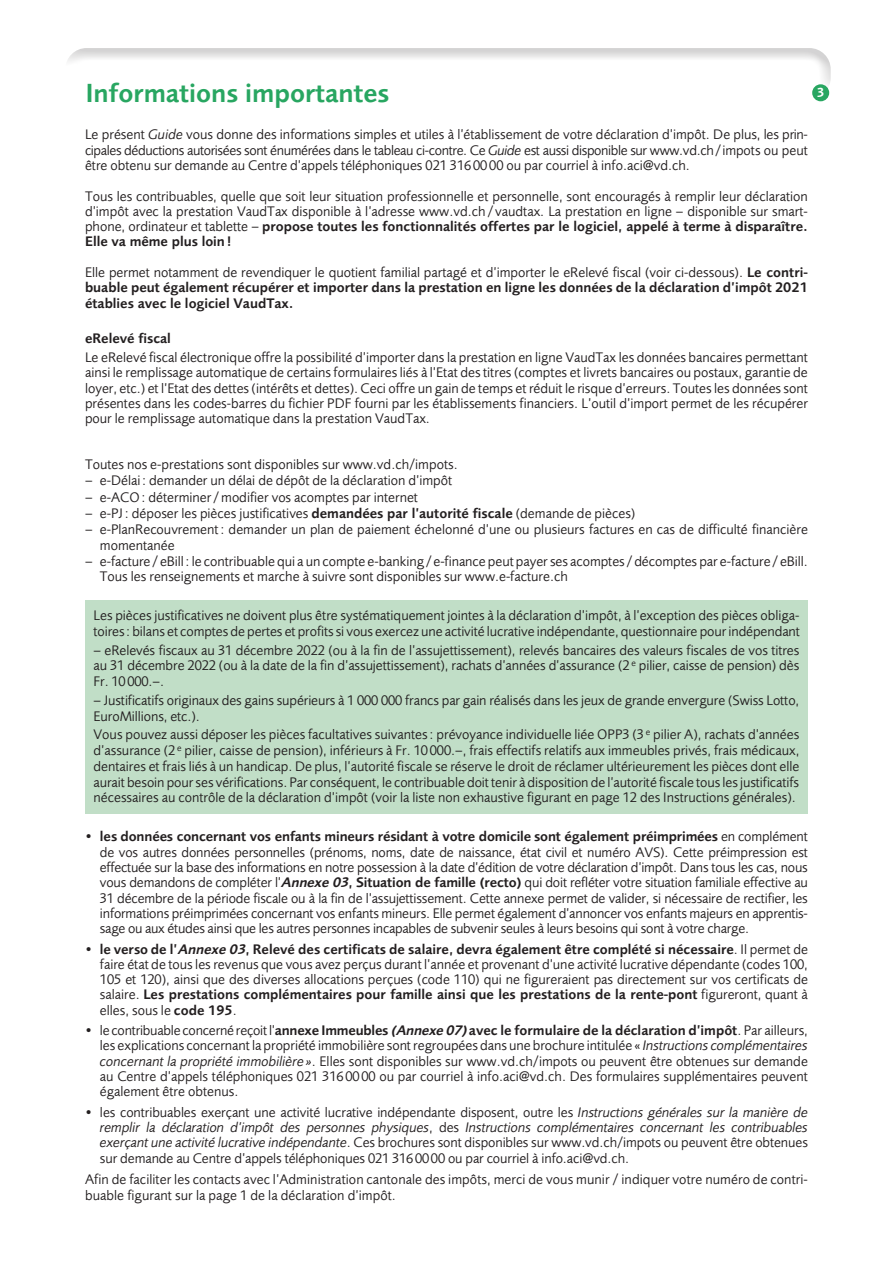
<style>
.page{position:relative;width:893px;height:1263px;background:#fff}
.page>*{position:absolute;margin:0;border:0;box-sizing:border-box;transform-origin:0 0}
.ti_18_demi{font:600 27px "Foundry Sans";color:#28a661}
.tx_4pt{font:14.25px/15.3px "Foundry Sans";color:#231f20}
.txRond_4pt{font:14.25px/15.3px "Foundry Sans";color:#231f20;text-align:justify}
.tx_4pt-2{font:600 14.25px/15.3px "Foundry Sans";color:#231f20;text-align:justify}
.t1{font:600 13.5px "Foundry Sans";color:#fff}
.s1{font-style:italic}
.s2{font-weight:600}
.s3{font-weight:400}
.s4{font-weight:600;font-style:italic}
</style>
<div class="page">
<div style="left:57px;top:42px;width:775px;height:51px;background:#231f20;opacity:.2"></div>
<div style="left:812px;top:84px;width:17px;height:17px;background:#28a661;border-radius:50%"></div>
<div style="left:85px;top:601px;width:723px;height:213px;background:#c1dec7"></div>
<p class="ti_18_demi" style="left:86px;top:77px;width:305px">Informations importantes</p>
<p class="txRond_4pt" style="left:85px;top:127px;width:724px">Le présent <span class="s1">Guide</span> vous donne des informations simples et utiles à l’établissement de votre déclaration d’impôt. De plus, les prin&shy;cipales déductions autorisées sont énumérées dans le tableau ci-contre. Ce <span class="s1">Guide</span> est aussi disponible sur www.vd.ch/impots ou peut être obtenu sur demande au Centre d’appels téléphoniques 021 3160000 ou par courriel à info.aci@vd.ch.</p>
<p class="tx_4pt" style="left:85px;top:188px;width:724px;text-align:justify">Tous les contribuables, quelle que soit leur situation professionnelle et personnelle, sont encouragés à remplir leur déclaration d’impôt avec la prestation VaudTax disponible à l’adresse www.vd.ch/ vaudtax. La prestation en ligne – disponible sur smart&shy;phone, ordinateur et tablette – <span class="s2">propose toutes les fonctionnalités offertes par le logiciel, appelé à terme à disparaître.<br>Elle va même plus loin!</span></p>
<p class="tx_4pt-2" style="left:85px;top:265px;width:724px"><span class="s3">Elle permet notamment de revendiquer le quotient familial partagé et d’importer le eRelevé fiscal (voir ci-dessous).</span> Le contri&shy;buable peut également récupérer et importer dans la prestation en ligne les données de la déclaration d’impôt 2021 établies avec le logiciel VaudTax.</p>
<p class="tx_4pt-2" style="left:85px;top:330px;width:87px">eRelevé fiscal</p>
<p class="tx_4pt" style="left:85px;top:350px;width:724px;text-align:justify">Le eRelevé fiscal électronique offre la possibilité d’importer dans la prestation en ligne VaudTax les données bancaires permettant ainsi le remplissage automatique de certains formulaires liés à l’Etat des titres (comptes et livrets bancaires ou postaux, garantie de loyer, etc.) et l’Etat des dettes (intérêts et dettes). Ceci offre un gain de temps et réduit le risque d’erreurs. Toutes les données sont présentes dans les codes-barres du fichier PDF fourni par les établissements financiers. L’outil d’import permet de les récupérer pour le remplissage automatique dans la prestation VaudTax.</p>
<p class="tx_4pt" style="left:85px;top:457px;width:374px">Toutes nos e-prestations sont disponibles sur www.vd.ch/impots.</p>
<p class="tx_4pt" style="left:85px;top:473px;width:369px">– e-Délai: demander un délai de dépôt de la déclaration d’impôt</p>
<p class="tx_4pt" style="left:85px;top:489px;width:335px">– e-ACO: déterminer /modifier vos acomptes par internet</p>
<p class="tx_4pt" style="left:85px;top:506px;width:552px">– e-PJ: déposer les pièces justificatives <span class="s2">demandées par l’autorité fiscale</span> (demande de pièces)</p>
<p class="tx_4pt" style="left:100px;top:522px;width:709px;text-indent:-15px">– e-PlanRecouvrement: demander un plan de paiement échelonné d’une ou plusieurs factures en cas de difficulté financière momentanée</p>
<p class="tx_4pt" style="left:100px;top:554px;width:709px;text-indent:-15px">– e-facture/eBill: le contribuable qui a un compte e-banking/e-finance peut payer ses acomptes /décomptes par e-facture/eBill.<br>Tous les renseignements et marche à suivre sont disponibles sur www.e-facture.ch</p>
<p class="t1" style="left:817px;top:85px;width:9px">3</p>
<p class="tx_4pt" style="left:94px;top:608px;width:708px;line-height:15.8px">Les pièces justificatives ne doivent plus être systématiquement jointes à la déclaration d’impôt, à l’exception des pièces obliga&shy;toires: bilans et comptes de pertes et profits si vous exercez une activité lucrative indépendante, questionnaire pour indépendant</p>
<p class="tx_4pt" style="left:94px;top:642px;width:707px;line-height:15.8px;text-align:justify">– eRelevés fiscaux au 31 décembre 2022 (ou à la fin de l’assujettissement), relevés bancaires des valeurs fiscales de vos titres au 31 décembre 2022 (ou à la date de la fin d’assujettissement), rachats d’années d’assurance (2 <sup>e</sup> pilier, caisse de pension) dès Fr. 10000.–.</p>
<p class="tx_4pt" style="left:94px;top:692px;width:707px;line-height:15.8px">– Justificatifs originaux des gains supérieurs à 1 000 000 francs par gain réalisés dans les jeux de grande envergure (Swiss Lotto,<br>EuroMillions, etc.).</p>
<p class="tx_4pt" style="left:94px;top:727px;width:707px;line-height:15.8px;text-align:justify">Vous pouvez aussi déposer les pièces facultatives suivantes: prévoyance individuelle liée OPP3 (3 <sup>e</sup> pilier A), rachats d’années d’assurance (2 <sup>e</sup> pilier, caisse de pension), inférieurs à Fr. 10000.–, frais effectifs relatifs aux immeubles privés, frais médicaux, dentaires et frais liés à un handicap. De plus, l’autorité fiscale se réserve le droit de réclamer ultérieurement les pièces dont elle aurait besoin pour ses vérifications. Par conséquent, le contribuable doit tenir à disposition de l’autorité fiscale tous les justificatifs nécessaires au contrôle de la déclaration d’impôt (voir la liste non exhaustive figurant en page 12 des Instructions générales).</p>
<p class="txRond_4pt" style="left:100px;top:829px;width:709px;text-indent:-15px">• <span class="s2">les données concernant vos enfants mineurs résidant à votre domicile sont également préimprimées</span> en complément de vos autres données personnelles (prénoms, noms, date de naissance, état civil et numéro AVS). Cette préimpression est effectuée sur la base des informations en notre possession à la date d’édition de votre déclaration d’impôt. Dans tous les cas, nous vous demandons de compléter l’<span class="s4">Annexe 03</span><span class="s2">, Situation de famille (recto)</span> qui doit refléter votre situation familiale effective au 31 décembre de la période fiscale ou à la fin de l’assujettissement. Cette annexe permet de valider, si nécessaire de rectifier, les informations préimprimées concernant vos enfants mineurs. Elle permet également d’annoncer vos enfants majeurs en apprentis&shy;sage ou aux études ainsi que les autres personnes incapables de subvenir seules à leurs besoins qui sont à votre charge.</p>
<p class="txRond_4pt" style="left:100px;top:941px;width:709px;text-indent:-15px">• <span class="s2">le verso de l’</span><span class="s4">Annexe 03</span><span class="s2">, Relevé des certificats de salaire, devra également être complété si nécessaire</span>. Il permet de faire état de tous les revenus que vous avez perçus durant l’année et provenant d’une activité lucrative dépendante (codes 100, 105 et 120), ainsi que des diverses allocations perçues (code 110) qui ne figureraient pas directement sur vos certificats de salaire. <span class="s2">Les prestations complémentaires pour famille ainsi que les prestations de la rente-pont</span> figureront, quant à elles, sous le <span class="s2">code 195</span>.</p>
<p class="txRond_4pt" style="left:100px;top:1023px;width:710px;text-indent:-15px">• le contribuable concerné reçoit l’<span class="s2">annexe Immeubles</span> <span class="s4">(Annexe 07)</span><span class="s2">avec le formulaire de la déclaration d’impôt</span>. Par ailleurs, les explications concernant la propriété immobilière sont regroupées dans une brochure intitulée « <span class="s1">Instructions complémentaires concernant la propriété immobilière »</span>. Elles sont disponibles sur www.vd.ch/impots ou peuvent être obtenues sur demande au Centre d’appels téléphoniques 021 3160000 ou par courriel à info.aci@vd.ch. Des formulaires supplémentaires peuvent également être obtenus.</p>
<p class="txRond_4pt" style="left:100px;top:1105px;width:710px;text-indent:-15px">• les contribuables exerçant une activité lucrative indépendante disposent, outre les <span class="s1">Instructions générales sur la manière de remplir la déclaration d’impôt des personnes physiques</span>, des <span class="s1">Instructions complémentaires concernant les contribuables exerçant une activité lucrative indépendante</span>. Ces brochures sont disponibles sur www.vd.ch/impots ou peuvent être obtenues sur demande au Centre d’appels téléphoniques 021 3160000 ou par courriel à info.aci@vd.ch.</p>
<p class="tx_4pt" style="left:85px;top:1172px;width:724px">Afin de faciliter les contacts avec l’Administration cantonale des impôts, merci de vous munir / indiquer votre numéro de contri&shy;buable figurant sur la page 1 de la déclaration d’impôt.</p>
</div>
